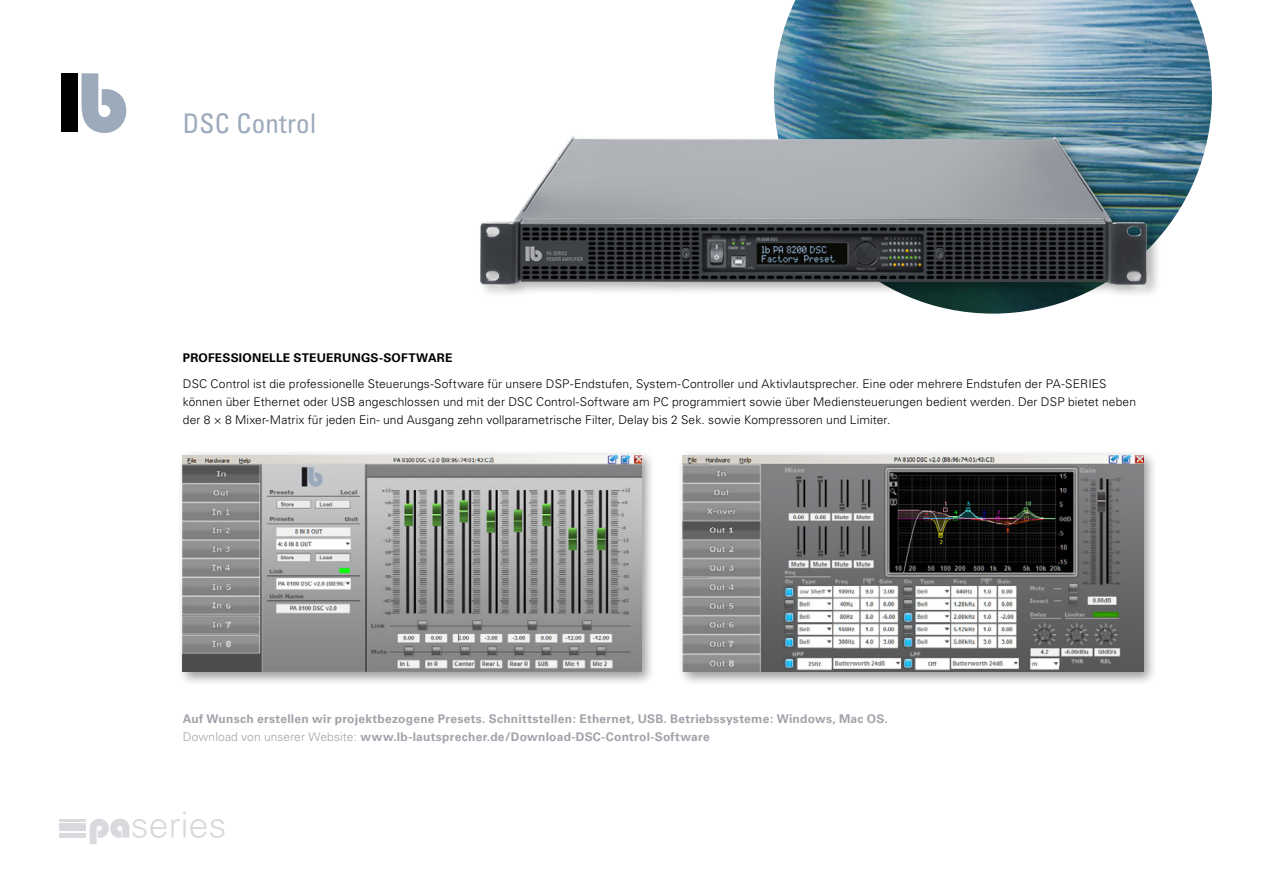
<style>
.page{position:relative;width:1263px;height:893px;background:#fff}
.page>*{position:absolute;margin:0;border:0;box-sizing:border-box;transform-origin:0 0}
.t1{font:condensed 27px "Univers";letter-spacing:.01em;color:#9caabc}
.t2{font:300 12px/18px "Univers";letter-spacing:.01em;color:#000}
.t3{font:700 12px/18px "Univers";letter-spacing:.02em;color:#a3a2ab}
.t4{font:700 12px "Univers";letter-spacing:.015em;color:#000}
.s1{font-weight:300}
</style>
<div class="page">
<img style="left:774px;top:0;width:438px;height:314px">
<div style="left:61px;top:73px;width:17px;height:59px;background:#000"></div>
<svg style="left:82px;top:73px;width:44px;height:60px"></svg>
<svg style="left:90px;top:812px;width:135px;height:32px"></svg>
<hr style="left:59px;top:833px;width:27px;height:4px;background:#dad9de">
<div style="left:59px;top:826px;width:27px;height:5px;background:#dad9de"></div>
<hr style="left:59px;top:823px;width:27px;height:2px;background:#dad9de">
<hr style="left:59px;top:819px;width:27px;height:3px;background:#dad9de">
<div style="left:178px;top:450px;width:477px;height:236px;background:#000;opacity:.4"></div>
<img style="left:183px;top:455px;width:458px;height:217px">
<div style="left:678px;top:450px;width:480px;height:236px;background:#000;opacity:.4"></div>
<img style="left:683px;top:455px;width:460px;height:217px">
<div style="left:477px;top:134px;width:684px;height:165px;background:#000;opacity:.3"></div>
<img style="left:477px;top:130px;width:680px;height:163px">
<h1 class="t1" style="left:183px;top:107px;width:135px">DSC Control</h1>
<p class="t4" style="left:183px;top:351px;width:271px">PROFESSIONELLE STEUERUNGS-SOFTWARE</p>
<p class="t2" style="left:183px;top:375px;width:955px">DSC Control ist die professionelle Steuerungs-Software für unsere DSP-Endstufen, System-Controller und Aktivlautsprecher. Eine oder mehrere Endstufen der PA-SERIES können über Ethernet oder USB angeschlossen und mit der DSC Control-Software am PC programmiert sowie über Mediensteuerungen bedient werden. Der DSP bietet neben der 8 × 8 Mixer-Matrix für jeden Ein- und Ausgang zehn vollparametrische Filter, Delay bis 2 Sek. sowie Kompressoren und Limiter.</p>
<p class="t3" style="left:183px;top:710px;width:706px">Auf Wunsch erstellen wir projektbezogene Presets. Schnittstellen: Ethernet, USB. Betriebssysteme: Windows, Mac OS.<br><span class="s1">Download von unserer Website:</span> www.lb-lautsprecher.de/Download-DSC-Control-Software</p>
</div>
